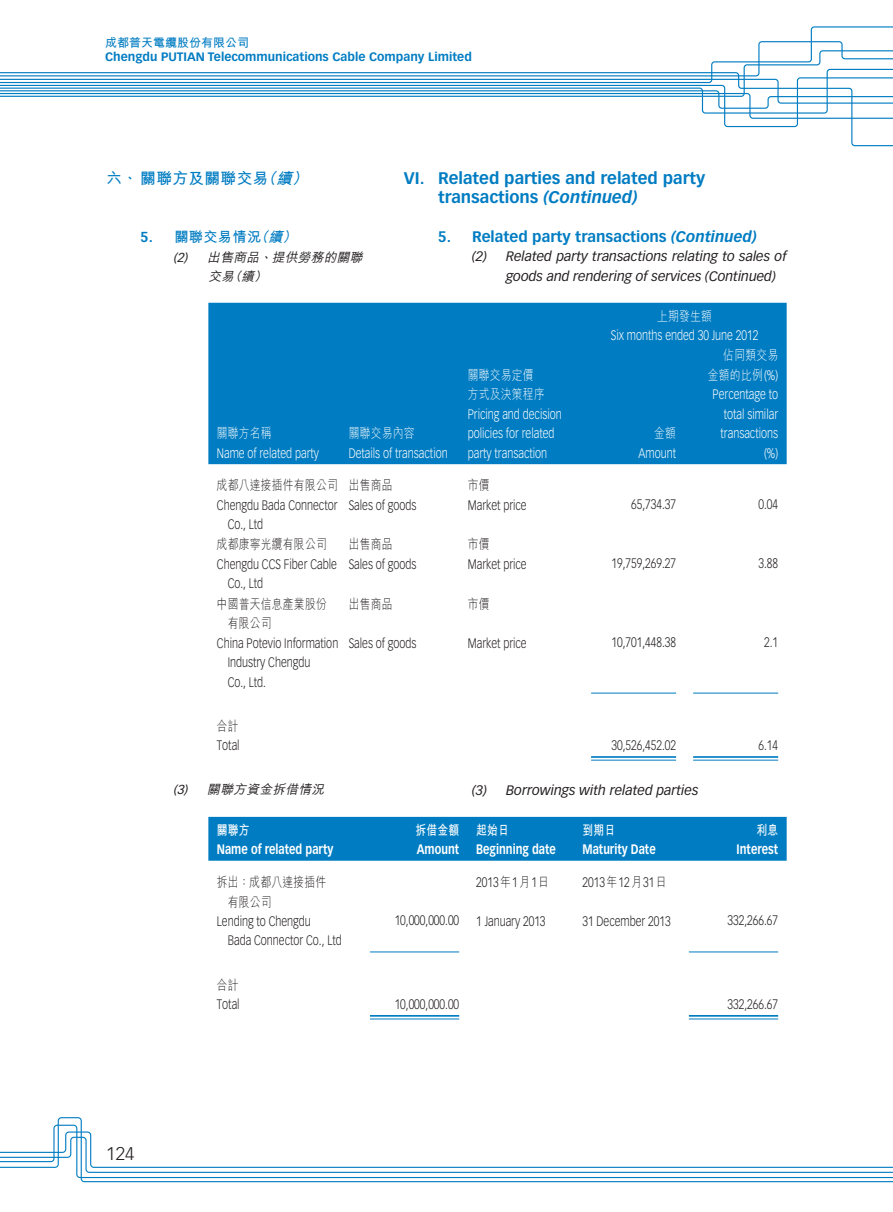
<style>
.page{position:relative;width:893px;height:1212px;background:#fff}
.page>*{position:absolute;margin:0;border:0;box-sizing:border-box;transform-origin:0 0}
.t1{font:300 18px "Vectora LT Std";color:#231f20}
.t2{font:700 16.5px/19.5px "Vectora LT Std";color:#007cc2}
.t3{font:700 15.75px "M Hei HK";letter-spacing:.02em;color:#007cc2}
.t4{font:700 15px "Vectora LT Std";color:#007cc2}
.t5{font:700 14.25px "M Hei HK";letter-spacing:.02em;color:#007cc2}
.t6{font:300 13.5px/19.5px "Vectora LT Std";color:#231f20;scale:.8 1}
.t7{font:300 13.5px/19.5px "Vectora LT Std";color:#fff;scale:.8 1}
.t8{font:italic 13.5px/19.5px "Vectora LT Std";color:#231f20}
.t9{font:300 13.5px/19.5px "M Hei HK";letter-spacing:.02em;color:#231f20;scale:.8 1}
.t10{font:700 13.5px "Vectora LT Std";color:#fff;scale:.8 1}
.t11{font:300 13.5px/19.5px "M Hei HK";letter-spacing:.02em;color:#fff;scale:.8 1}
.t12{font:700 13.5px "M Hei HK";letter-spacing:.02em;color:#fff;scale:.8 1}
.t13{font:italic 500 12.75px/19.5px "M Hei HK";color:#231f20}
.t14{font:700 12px "Vectora LT Std";color:#007cc2}
.t15{font:700 12px "M Hei HK";color:#007cc2}
.s1{font-style:italic}
.s2{font-family:"Vectora LT Std"}
.s3{font-family:"Vectora LT Std";font-weight:400}
.s4{font-family:"M Hei HK"}
</style>
<div class="page">
<svg style="left:0;top:41px;width:893px;height:78px"></svg>
<svg style="left:0;top:1117px;width:893px;height:65px"></svg>
<div style="left:208px;top:303px;width:579px;height:161px;background:#007cc2"></div>
<hr style="left:591px;top:693px;width:85px;height:1px;background:#007cc2">
<hr style="left:693px;top:693px;width:85px;height:1px;background:#007cc2">
<hr style="left:591px;top:756px;width:85px;height:2px;background:#007cc2">
<hr style="left:591px;top:760px;width:85px;height:1px;background:#007cc2">
<hr style="left:693px;top:756px;width:85px;height:2px;background:#007cc2">
<hr style="left:693px;top:760px;width:85px;height:1px;background:#007cc2">
<div style="left:208px;top:817px;width:579px;height:44px;background:#007cc2"></div>
<hr style="left:370px;top:951px;width:89px;height:1px;background:#007cc2">
<hr style="left:689px;top:951px;width:89px;height:1px;background:#007cc2">
<hr style="left:370px;top:1015px;width:89px;height:2px;background:#007cc2">
<hr style="left:370px;top:1019px;width:89px;height:1px;background:#007cc2">
<hr style="left:689px;top:1015px;width:89px;height:2px;background:#007cc2">
<hr style="left:689px;top:1019px;width:89px;height:1px;background:#007cc2">
<p class="t15" style="left:105px;top:34px;width:145px">成都普天電纜股份有限公司</p>
<p class="t14" style="left:105px;top:50px;width:368px">Chengdu PUTIAN Telecommunications Cable Company Limited</p>
<p class="t3" style="left:106px;top:167px;width:207px">六、關聯方及關聯交易<span class="s1">（續）</span></p>
<p class="t5" style="left:140px;top:227px;width:162px"><span class="s2">5.</span> 關聯交易情況<span class="s1">（續）</span></p>
<p class="t13" style="left:208px;top:246px;width:159px;text-indent:-35px"><span class="s3">(2)</span> 出售商品、提供勞務的關聯交易（續）</p>
<p class="t2" style="left:438px;top:168px;width:269px;text-indent:-34px">VI. Related parties and related party transactions <span class="s1">(Continued)</span></p>
<p class="t4" style="left:438px;top:227px;width:320px">5. Related party transactions <span class="s1">(Continued)</span></p>
<p class="t8" style="left:506px;top:247px;width:282px;text-indent:-34px">(2) Related party transactions relating to sales of goods and rendering of services (Continued)</p>
<p class="t11" style="left:657px;top:306px;width:70px">上期發生額</p>
<p class="t7" style="left:611px;top:326px;width:186px">Six months ended 30 June 2012</p>
<p class="t11" style="left:217px;top:423px;width:70px">關聯方名稱</p>
<p class="t7" style="left:217px;top:443px;width:129px">Name of related party</p>
<p class="t9" style="left:217px;top:475px;width:153px">成都八達接插件有限公司</p>
<p class="t6" style="left:228px;top:495px;width:139px;text-indent:-11px">Chengdu Bada Connector<br>Co., Ltd</p>
<p class="t9" style="left:217px;top:534px;width:139px">成都康寧光纜有限公司</p>
<p class="t6" style="left:228px;top:555px;width:138px;text-indent:-11px">Chengdu CCS Fiber Cable<br>Co., Ltd</p>
<p class="t9" style="left:228px;top:594px;width:125px;text-indent:-11px">中國普天信息產業股份有限公司</p>
<p class="t6" style="left:228px;top:633px;width:140px;text-indent:-11px">China Potevio Information<br>Industry Chengdu<br>Co., Ltd.</p>
<p class="t11" style="left:349px;top:423px;width:84px">關聯交易內容</p>
<p class="t7" style="left:349px;top:443px;width:125px">Details of transaction</p>
<p class="t9" style="left:349px;top:475px;width:56px">出售商品</p>
<p class="t6" style="left:349px;top:495px;width:86px">Sales of goods</p>
<p class="t9" style="left:349px;top:534px;width:56px">出售商品</p>
<p class="t6" style="left:349px;top:555px;width:86px">Sales of goods</p>
<p class="t9" style="left:349px;top:594px;width:56px">出售商品</p>
<p class="t6" style="left:349px;top:633px;width:86px">Sales of goods</p>
<p class="t11" style="left:468px;top:365px;width:98px">關聯交易定價方式及決策程序</p>
<p class="t7" style="left:468px;top:404px;width:119px">Pricing and decision policies for related party transaction</p>
<p class="t11" style="left:654px;top:423px;width:29px">金額</p>
<p class="t7" style="left:638px;top:443px;width:49px">Amount</p>
<p class="t11" style="left:708px;top:345px;width:89px;text-align:right">佔同類交易<br>金額的比例<span class="s2">(%)</span></p>
<p class="t7" style="left:712px;top:385px;width:84px;text-align:right">Percentage to total similar transactions (%)</p>
<p class="t9" style="left:468px;top:475px;width:29px">市價</p>
<p class="t6" style="left:468px;top:495px;width:75px">Market price</p>
<p class="t6" style="left:631px;top:495px;width:58px">65,734.37</p>
<p class="t6" style="left:758px;top:495px;width:26px">0.04</p>
<p class="t9" style="left:468px;top:534px;width:29px">市價</p>
<p class="t6" style="left:468px;top:555px;width:75px">Market price</p>
<p class="t6" style="left:611px;top:554px;width:82px">19,759,269.27</p>
<p class="t6" style="left:758px;top:554px;width:26px">3.88</p>
<p class="t9" style="left:468px;top:594px;width:29px">市價</p>
<p class="t6" style="left:468px;top:633px;width:75px">Market price</p>
<p class="t6" style="left:611px;top:632px;width:82px">10,701,448.38</p>
<p class="t6" style="left:764px;top:632px;width:19px">2.1</p>
<p class="t9" style="left:217px;top:716px;width:29px">合計</p>
<p class="t6" style="left:217px;top:736px;width:30px">Total</p>
<p class="t6" style="left:611px;top:736px;width:82px">30,526,452.02</p>
<p class="t6" style="left:758px;top:736px;width:26px">6.14</p>
<p class="t8" style="left:472px;top:781px;width:228px">(3) Borrowings with related parties</p>
<p class="t12" style="left:217px;top:820px;width:43px">關聯方</p>
<p class="t10" style="left:217px;top:841px;width:147px">Name of related party</p>
<p class="t13" style="left:173px;top:779px;width:156px"><span class="s3">(3)</span> 關聯方資金拆借情況</p>
<p class="t12" style="left:415px;top:820px;width:56px">拆借金額</p>
<p class="t10" style="left:417px;top:841px;width:55px">Amount</p>
<p class="t12" style="left:756px;top:820px;width:29px">利息</p>
<p class="t10" style="left:737px;top:841px;width:53px">Interest</p>
<p class="t12" style="left:476px;top:820px;width:43px">起始日</p>
<p class="t10" style="left:476px;top:841px;width:101px">Beginning date</p>
<p class="t12" style="left:583px;top:820px;width:43px">到期日</p>
<p class="t10" style="left:583px;top:841px;width:93px">Maturity Date</p>
<p class="t9" style="left:228px;top:872px;width:125px;text-indent:-11px">拆出：成都八達接插件有限公司</p>
<p class="t6" style="left:228px;top:911px;width:144px;text-indent:-11px">Lending to Chengdu<br>Bada Connector Co., Ltd</p>
<p class="t6" style="left:395px;top:911px;width:82px">10,000,000.00</p>
<p class="t6" style="left:476px;top:872px;width:93px">2013<span class="s4">年</span>1<span class="s4">月</span>1<span class="s4">日</span></p>
<p class="t6" style="left:476px;top:911px;width:88px">1 January 2013</p>
<p class="t6" style="left:583px;top:872px;width:107px">2013<span class="s4">年</span>12<span class="s4">月</span>31<span class="s4">日</span></p>
<p class="t6" style="left:583px;top:911px;width:112px">31 December 2013</p>
<p class="t6" style="left:728px;top:911px;width:65px">332,266.67</p>
<h1 class="t1" style="left:106px;top:1143px;width:30px">124</h1>
<p class="t9" style="left:217px;top:975px;width:29px">合計</p>
<p class="t6" style="left:217px;top:995px;width:30px">Total</p>
<p class="t6" style="left:395px;top:995px;width:82px">10,000,000.00</p>
<p class="t6" style="left:728px;top:995px;width:65px">332,266.67</p>
</div>
